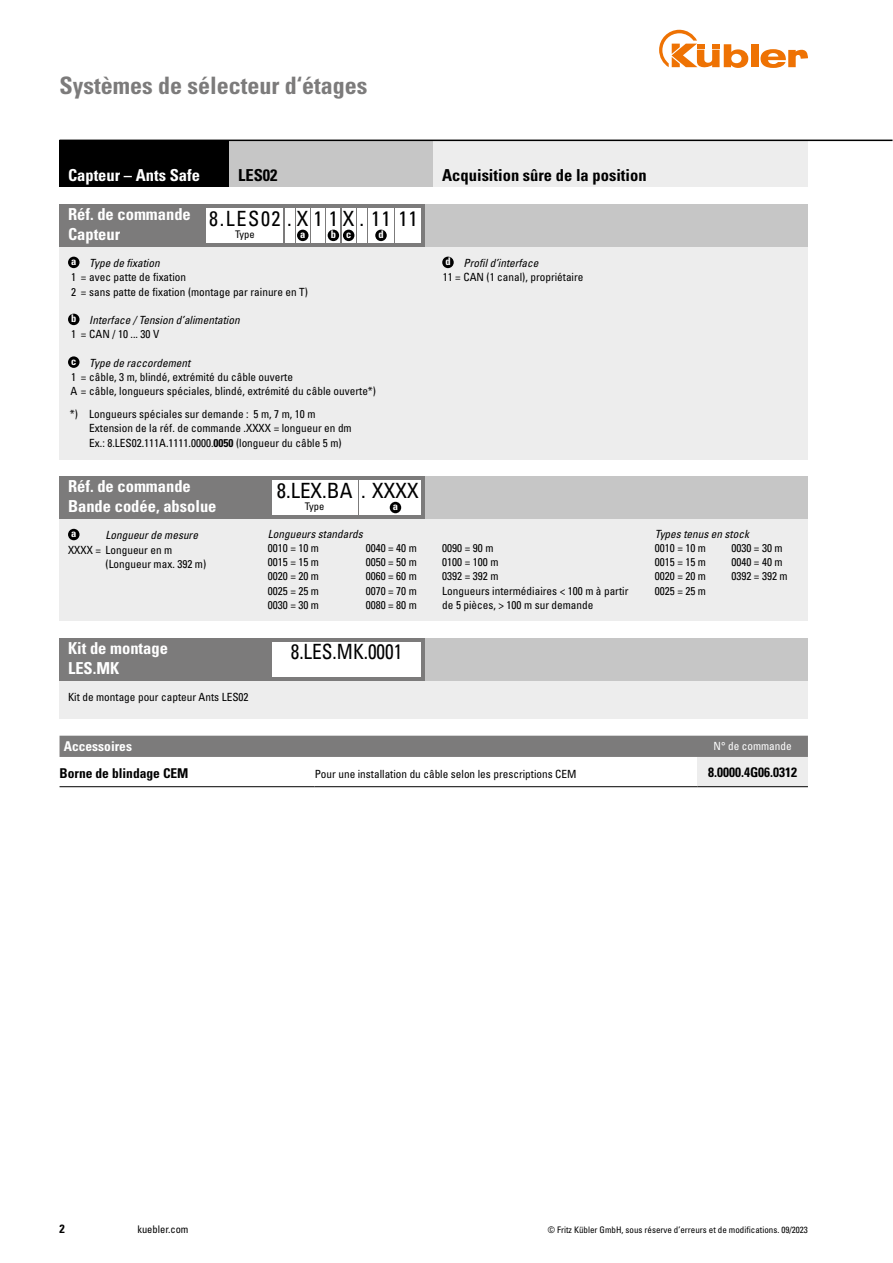
<style>
.page{position:relative;width:893px;height:1263px;background:#fff}
.page>*{position:absolute;margin:0;border:0;box-sizing:border-box;transform-origin:0 0}
.t1{font:700 condensed 24px "Univers LT Std";color:#7c7b7b}
.t2{font:condensed 21px "Univers LT Std";letter-spacing:.08em;color:#000;scale:.96 1}
.t3{font:condensed 21px "Univers LT Std";color:#000}
.t4{font:condensed 21px "Univers LT Std";color:#000;scale:.92 1}
.t5{font:700 condensed 16.5px/19.8px "Univers LT Std";color:#fff}
.t6{font:700 condensed 16.5px "Univers LT Std";color:#000}
.t7{font:700 condensed 13.5px "Univers LT Std";color:#000}
.t8{font:700 condensed 13.5px "Univers LT Std";color:#fff}
.t9{font:700 condensed 12px "Univers LT Std";color:#000}
.t10{font:condensed 11.25px/14.2px "Univers LT Std";color:#000}
.t11{font:italic condensed 11.25px/14.2px "Univers LT Std";color:#000}
.t12{font:condensed 11.25px "Univers LT Std";color:#fff}
.t13{font:condensed 10.5px "Univers LT Std";color:#000}
.t14{font:700 condensed 10.5px "Univers LT Std";color:#fff}
.t15{font:condensed 9px "Univers LT Std";color:#000}
.s1{font-style:italic}
.s2{font-style:normal}
.s3{font-weight:700}
</style>
<div class="page">
<div style="left:751px;top:44px;width:7px;height:23px;background:#ee7203"></div>
<svg style="left:760px;top:49px;width:48px;height:19px"></svg>
<svg style="left:659px;top:30px;width:89px;height:38px"></svg>
<div style="left:60px;top:638px;width:748px;height:81px;background:#ededed"></div>
<div style="left:425px;top:638px;width:383px;height:42px;background:#c6c6c6"></div>
<div style="left:60px;top:204px;width:748px;height:255px;background:#ededed"></div>
<div style="left:425px;top:204px;width:383px;height:43px;background:#c6c6c6"></div>
<div style="left:60px;top:476px;width:748px;height:145px;background:#ededed"></div>
<div style="left:425px;top:476px;width:383px;height:43px;background:#c6c6c6"></div>
<div style="left:60px;top:140px;width:170px;height:47px;background:#000"></div>
<div style="left:230px;top:140px;width:204px;height:47px;background:#c6c6c6"></div>
<div style="left:434px;top:140px;width:374px;height:47px;background:#ededed"></div>
<div style="left:60px;top:204px;width:365px;height:43px;background:#7c7b7b"></div>
<div style="left:207px;top:208px;width:76px;height:34px;background:#fff"></div>
<div style="left:285px;top:208px;width:9px;height:34px;background:#fff"></div>
<div style="left:357px;top:208px;width:10px;height:34px;background:#fff"></div>
<div style="left:327px;top:208px;width:13px;height:34px;background:#fff"></div>
<div style="left:395px;top:208px;width:26px;height:34px;background:#fff"></div>
<div style="left:296px;top:208px;width:14px;height:34px;background:#fff"></div>
<div style="left:342px;top:208px;width:13px;height:34px;background:#fff"></div>
<div style="left:311px;top:208px;width:14px;height:34px;background:#fff"></div>
<div style="left:368px;top:208px;width:26px;height:34px;background:#fff"></div>
<div style="left:328px;top:230px;width:11px;height:11px;background:#000;border-radius:50%"></div>
<div style="left:297px;top:230px;width:11px;height:11px;background:#000;border-radius:50%"></div>
<div style="left:343px;top:230px;width:11px;height:11px;background:#000;border-radius:50%"></div>
<div style="left:375px;top:230px;width:12px;height:11px;background:#000;border-radius:50%"></div>
<div style="left:68px;top:257px;width:12px;height:11px;background:#000;border-radius:50%"></div>
<div style="left:68px;top:314px;width:12px;height:11px;background:#000;border-radius:50%"></div>
<div style="left:68px;top:356px;width:12px;height:12px;background:#000;border-radius:50%"></div>
<div style="left:442px;top:257px;width:12px;height:11px;background:#000;border-radius:50%"></div>
<div style="left:60px;top:476px;width:365px;height:43px;background:#7c7b7b"></div>
<div style="left:272px;top:480px;width:85px;height:34px;background:#fff"></div>
<div style="left:359px;top:480px;width:9px;height:34px;background:#fff"></div>
<div style="left:370px;top:480px;width:51px;height:34px;background:#fff"></div>
<div style="left:390px;top:502px;width:11px;height:11px;background:#000;border-radius:50%"></div>
<div style="left:68px;top:529px;width:12px;height:11px;background:#000;border-radius:50%"></div>
<div style="left:60px;top:638px;width:365px;height:42px;background:#7c7b7b"></div>
<div style="left:272px;top:642px;width:149px;height:34px;background:#fff"></div>
<div style="left:60px;top:736px;width:748px;height:21px;background:#7c7b7b"></div>
<div style="left:697px;top:757px;width:111px;height:30px;background:#ededed"></div>
<hr style="left:60px;top:786px;width:255px;height:1px;background:#000">
<hr style="left:315px;top:786px;width:382px;height:1px;background:#000">
<hr style="left:697px;top:786px;width:111px;height:1px;background:#000">
<hr style="left:60px;top:140px;width:832px;height:1px;background:#000">
<h1 class="t1" style="left:60px;top:71px;width:309px">Systèmes de sélecteur d‘étages</h1>
<h3 class="t5" style="left:68px;top:165px;width:134px">Capteur – Ants Safe</h3>
<h3 class="t6" style="left:238px;top:165px;width:41px">LES02</h3>
<h3 class="t6" style="left:442px;top:165px;width:206px">Acquisition sûre de la position</h3>
<h3 class="t5" style="left:68px;top:204px;width:124px">Réf. de commande<br>Capteur</h3>
<h2 class="t2" style="left:209px;top:205px;width:219px">8.LES02 .X1 1X. 11 11</h2>
<p class="t13" style="left:235px;top:228px;width:21px">Type</p>
<p class="t14" style="left:300px;top:228px;width:7px">a</p>
<p class="t14" style="left:331px;top:228px;width:22px">b c</p>
<p class="t14" style="left:378px;top:228px;width:7px">d</p>
<p class="t10" style="left:71px;top:256px;width:238px"><sup>a</sup> <span class="s1">Type de fixation<br></span>1 = avec patte de fixation<br>2 = sans patte de fixation (montage par rainure en T)</p>
<p class="t11" style="left:71px;top:313px;width:170px"><sup>b</sup> Interface / Tension d’alimentation<br><span class="s2">1 = CAN / 10 ... 30 V</span></p>
<p class="t10" style="left:70px;top:356px;width:307px"><sup>c</sup> <span class="s1">Type de raccordement<br></span>1 = câble, 3 m, blindé, extrémité du câble ouverte<br>A = câble, longueurs spéciales, blindé, extrémité du câble ouverte*)</p>
<p class="t10" style="left:89px;top:407px;width:264px;text-indent:-20px">*) Longueurs spéciales sur demande : 5 m, 7 m, 10 m<br>Extension de la réf. de commande .XXXX = longueur en dm<br>Ex.: 8.LES02.111A.1111.0000.<span class="s3">0050</span> (longueur du câble 5 m)</p>
<p class="t10" style="left:443px;top:256px;width:142px"><sup>d</sup> <span class="s1">Profil d’interface<br></span>11 = CAN (1 canal), propriétaire</p>
<h3 class="t5" style="left:68px;top:477px;width:150px">Réf. de commande<br>Bande codée, absolue</h3>
<h2 class="t3" style="left:277px;top:477px;width:144px">8.LEX.BA . XXXX</h2>
<p class="t13" style="left:305px;top:500px;width:21px">Type</p>
<p class="t14" style="left:393px;top:500px;width:7px">a</p>
<p class="t11" style="left:268px;top:526px;width:96px">Longueurs standards</p>
<p class="t10" style="left:268px;top:541px;width:53px;text-align:justify">0010 = 10 m 0015 = 15 m 0020 = 20 m 0025 = 25 m 0030 = 30 m</p>
<p class="t10" style="left:366px;top:541px;width:53px;text-align:justify">0040 = 40 m 0050 = 50 m 0060 = 60 m 0070 = 70 m 0080 = 80 m</p>
<p class="t14" style="left:71px;top:527px;width:7px">a</p>
<p class="t11" style="left:106px;top:528px;width:94px">Longueur de mesure</p>
<p class="t10" style="left:106px;top:542px;width:102px;text-indent:-37px">XXXX = Longueur en m (Longueur max. 392 m)</p>
<p class="t10" style="left:442px;top:540px;width:188px">0090 = 90 m<br>0100 = 100 m<br>0392 = 392 m<br>Longueurs intermédiaires &lt; 100 m à partir de 5 pièces, &gt; 100 m sur demande</p>
<p class="t11" style="left:655px;top:526px;width:96px">Types tenus en stock</p>
<p class="t10" style="left:655px;top:541px;width:53px;text-align:justify">0010 = 10 m 0015 = 15 m 0020 = 20 m 0025 = 25 m</p>
<p class="t10" style="left:731px;top:541px;width:58px">0030 = 30 m<br>0040 = 40 m<br>0392 = 392 m</p>
<h3 class="t5" style="left:68px;top:638px;width:101px">Kit de montage<br>LES.MK</h3>
<h2 class="t4" style="left:291px;top:639px;width:123px">8.LES.MK.0001</h2>
<p class="t10" style="left:68px;top:690px;width:182px">Kit de montage pour capteur Ants LES02</p>
<p class="t8" style="left:64px;top:738px;width:70px">Accessoires</p>
<p class="t12" style="left:713px;top:739px;width:80px">N° de commande</p>
<p class="t7" style="left:60px;top:765px;width:130px">Borne de blindage CEM</p>
<p class="t10" style="left:315px;top:767px;width:263px">Pour une installation du câble selon les prescriptions CEM</p>
<p class="t7" style="left:708px;top:764px;width:91px">8.0000.4G06.0312</p>
<p class="t9" style="left:60px;top:1221px;width:7px">2</p>
<p class="t13" style="left:137px;top:1223px;width:53px">kuebler.com</p>
<p class="t15" style="left:548px;top:1224px;width:262px">© Fritz Kübler GmbH, sous réserve d’erreurs et de modifications. 09/2023</p>
</div>
